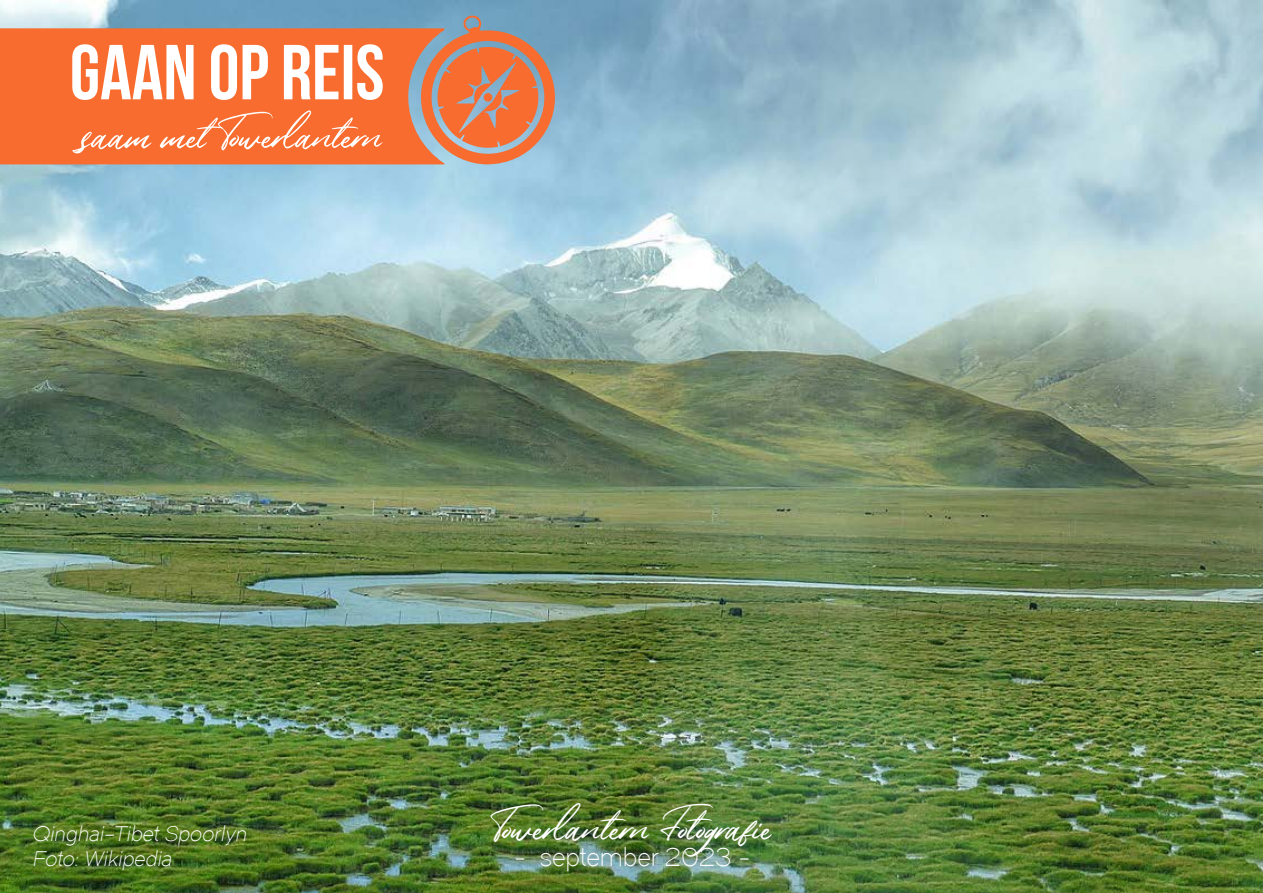
<style>
.page{position:relative;width:1263px;height:893px;background:#fff}
.page>*{position:absolute;margin:0;border:0;box-sizing:border-box;transform-origin:0 0}
.t1{font:40.5px "Rembank";color:#fff}
.t2{font:25.5px "Dual 300";color:#fff}
.t3{font:italic 21px/25.2px "Dual 300";color:#fff}
</style>
<div class="page">
<img style="left:0;top:0;width:1263px;height:893px">
<div style="left:0;top:28px;width:419px;height:136px;background:#f86c2f"></div>
<svg style="left:72px;top:44px;width:311px;height:56px"></svg>
<svg style="left:71px;top:110px;width:312px;height:44px;background:#f87f4a"></svg>
<svg style="left:419px;top:14px;width:145px;height:150px;background:#c28b76"></svg>
<p class="t3" style="left:32px;top:821px;width:220px">Qinghai–TibetSpoorlyn<br>Foto:Wikipedia</p>
<h1 class="t1" style="left:490px;top:795px;width:283px">Towerlantern Fotografie</h1>
<p class="t2" style="left:514px;top:842px;width:237px">- september 2023 -</p>
</div>
